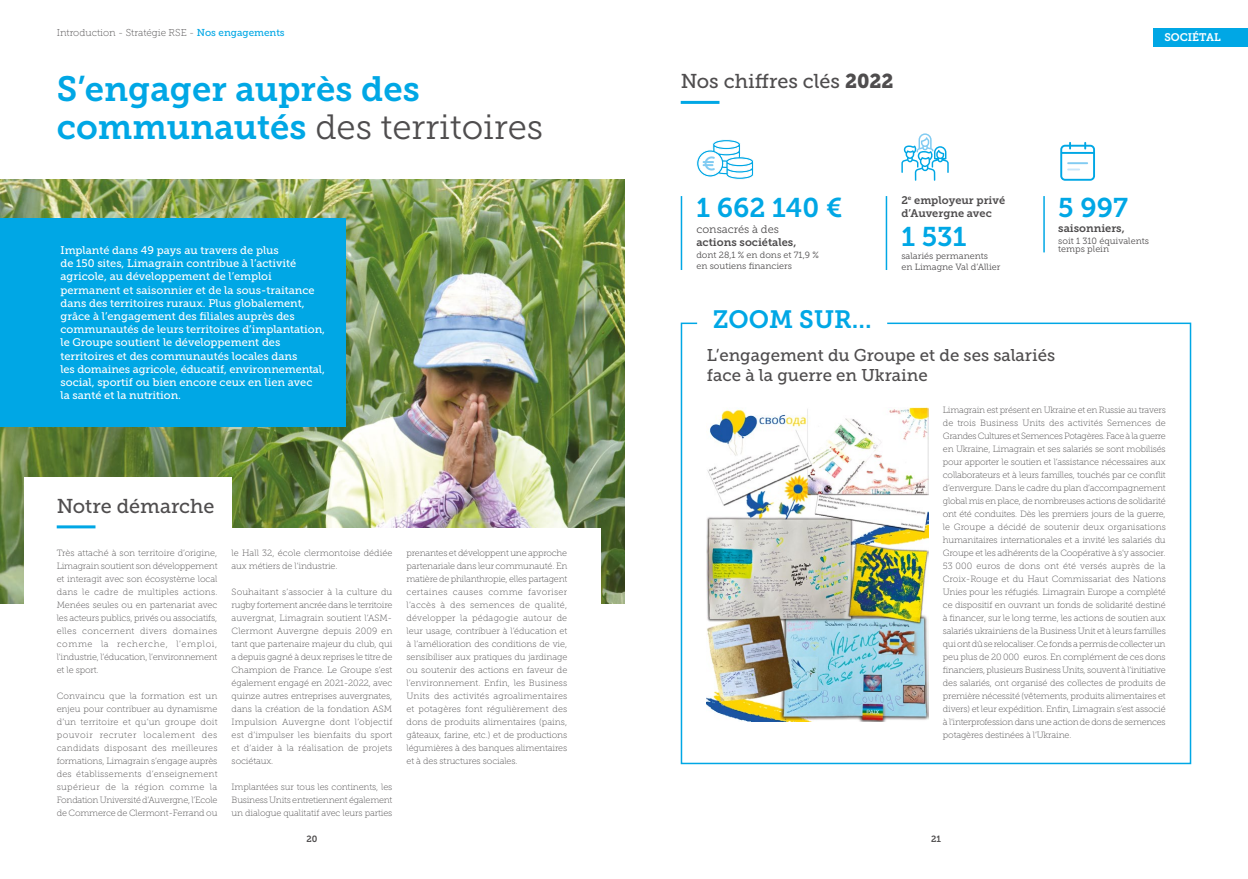
<style>
.page{position:relative;width:1248px;height:879px;background:#fff}
.page>*{position:absolute;margin:0;border:0;box-sizing:border-box;transform-origin:0 0}
.t1{font:35px "Museo Slab 300";color:#4f4d4e}
.t2{font:35px "Museo Slab 700";color:#00a7e5}
.t3{font:27px "Museo Slab 700";color:#00a7e5}
.t4{font:25px "Museo Slab 700";color:#00a7e5}
.t5{font:20px "Museo Slab 500";color:#4f4d4e}
.t6{font:17px/20px "Museo Slab 500";color:#4f4d4e}
.t7{font:11px/13.2px "Museo Slab 500";color:#fff}
.t8{font:11px/13.2px "Museo Slab 700";color:#4f4d4e}
.t9{font:11px "Museo Slab 300";color:#4f4d4e}
.t10{font:11px "Museo Slab 700";color:#fff}
.t11{font:10px "Museo Slab 100";color:#4f4d4e}
.t12{font:9px/13px "Museo Slab 100";letter-spacing:-.015em;color:#4f4d4e;text-align:justify}
.t13{font:9px/10.8px "Museo Slab 300";color:#4f4d4e}
.t14{font:9px "Museo Slab 700";color:#4f4d4e}
.s1{font-family:"Museo Slab 500";color:#00a7e5}
.s2{font-family:"Museo Slab 700";color:#00a7e5}
.s3{font-family:"Museo Slab 900"}
</style>
<div class="page">
<div style="left:1153px;top:28px;width:94px;height:18px;background:#00a7e5"></div>
<img style="left:0;top:179px;width:624px;height:424px">
<div style="left:24px;top:528px;width:576px;height:294px;background:#fff"></div>
<div style="left:24px;top:477px;width:207px;height:298px;background:#fff"></div>
<hr style="left:680px;top:101px;width:39px;height:3px;background:#00a7e5">
<div style="left:0;top:218px;width:345px;height:209px;background:#00a7e5"></div>
<hr style="left:57px;top:525px;width:38px;height:3px;background:#00a7e5">
<svg style="left:680px;top:322px;width:511px;height:443px"></svg>
<hr style="left:680px;top:196px;width:2px;height:74px;background:#00a7e5">
<hr style="left:1043px;top:196px;width:1px;height:56px;background:#00a7e5">
<hr style="left:885px;top:196px;width:2px;height:74px;background:#00a7e5">
<img style="left:706px;top:407px;width:222px;height:314px">
<svg style="left:696px;top:102px;width:58px;height:78px"></svg>
<svg style="left:1060px;top:142px;width:34px;height:39px"></svg>
<svg style="left:901px;top:133px;width:47px;height:48px"></svg>
<p class="t11" style="left:57px;top:27px;width:229px">Introduction - Stratégie RSE - <span class="s1">Nos engagements</span></p>
<p class="t10" style="left:1164px;top:31px;width:58px">SOCIÉTAL</p>
<h1 class="t2" style="left:57px;top:69px;width:364px">S’engager auprès des</h1>
<h1 class="t1" style="left:57px;top:108px;width:488px"><span class="s2">communautés</span> des territoires</h1>
<h3 class="t5" style="left:680px;top:70px;width:214px">Nos chiffres clés <span class="s3">2022</span></h3>
<p class="t7" style="left:60px;top:244px;width:266px">Implanté dans 49 pays au travers de plus<br>de 150 sites, Limagrain contribue à l’activité agricole, au développement de l’emploi permanent et saisonnier et de la sous-traitance dans des territoires ruraux. Plus globalement, grâce à l’engagement des filiales auprès des communautés de leurs territoires d’implantation, le Groupe soutient le développement des territoires et des communautés locales dans<br>les domaines agricole, éducatif, environnemental, social, sportif ou bien encore ceux en lien avec<br>la santé et la nutrition.</p>
<h3 class="t5" style="left:57px;top:495px;width:159px">Notre démarche</h3>
<p class="t12" style="left:57px;top:546px;width:162px">Très attaché à son territoire d’origine, Limagrain soutient son développement et interagit avec son écosystème local dans le cadre de multiples actions.<br>Menées seules ou en partenariat avec les acteurs publics, privés ou associatifs, elles concernent divers domaines comme la recherche, l’emploi, l’industrie, l’éducation, l’environnement et le sport.</p>
<p class="t12" style="left:57px;top:689px;width:162px">Convaincu que la formation est un enjeu pour contribuer au dynamisme d’un territoire et qu’un groupe doit pouvoir recruter localement des candidats disposant des meilleures formations, Limagrain s’engage auprès des établissements d’enseignement supérieur de la région comme la Fondation Université d’Auvergne, l’Ecole de Commerce de Clermont-Ferrand ou</p>
<p class="t12" style="left:231px;top:546px;width:162px">le Hall 32, école clermontoise dédiée aux métiers de l’industrie.</p>
<p class="t12" style="left:231px;top:585px;width:162px">Souhaitant s’associer à la culture du rugby fortement ancrée dans le territoire auvergnat, Limagrain soutient l’ASM-Clermont Auvergne depuis 2009 en tant que partenaire majeur du club, qui a depuis gagné à deux reprises le titre de Champion de France. Le Groupe s’est également engagé en 2021-2022, avec quinze autres entreprises auvergnates, dans la création de la fondation ASM Impulsion Auvergne dont l’objectif est d’impulser les bienfaits du sport et d’aider à la réalisation de projets sociétaux.</p>
<p class="t12" style="left:231px;top:780px;width:162px">Implantées sur tous les continents, les Business Units entretiennent également un dialogue qualitatif avec leurs parties</p>
<p class="t12" style="left:406px;top:546px;width:162px">prenantes et développent une approche partenariale dans leur communauté. En matière de philanthropie, elles partagent certaines causes comme favoriser l’accès à des semences de qualité, développer la pédagogie autour de leur usage, contribuer à l’éducation et à l’amélioration des conditions de vie, sensibiliser aux pratiques du jardinage ou soutenir des actions en faveur de l’environnement. Enfin, les Business Units des activités agroalimentaires et potagères font régulièrement des dons de produits alimentaires (pains, gâteaux, farine, etc.) et de productions légumières à des banques alimentaires et à des structures sociales.</p>
<h2 class="t3" style="left:696px;top:192px;width:147px">1 662 140 €</h2>
<p class="t9" style="left:696px;top:223px;width:84px">consacrés à des</p>
<p class="t8" style="left:696px;top:235px;width:101px">actions sociétales,</p>
<p class="t13" style="left:696px;top:250px;width:124px">dont 28,1 % en dons et 71,9 % en soutiens financiers</p>
<h3 class="t4" style="left:712px;top:305px;width:160px">ZOOM SUR...</h3>
<p class="t8" style="left:901px;top:193px;width:105px">2<sup>e</sup> employeur privé d’Auvergne avec</p>
<h2 class="t3" style="left:901px;top:221px;width:67px">1 531</h2>
<p class="t13" style="left:901px;top:251px;width:100px">salariés permanents en Limagne Val d’Allier</p>
<h2 class="t3" style="left:1058px;top:192px;width:71px">5 997</h2>
<p class="t8" style="left:1058px;top:222px;width:68px">saisonniers,</p>
<p class="t13" style="left:1058px;top:236px;width:92px;line-height:8.8px">soit 1 310 équivalents temps plein</p>
<h3 class="t6" style="left:706px;top:346px;width:350px">L’engagement du Groupe et de ses salariés face à la guerre en Ukraine</h3>
<p class="t12" style="left:942px;top:403px;width:224px">Limagrain est présent en Ukraine et en Russie au travers de trois Business Units des activités Semences de Grandes Cultures et Semences Potagères. Face à la guerre en Ukraine, Limagrain et ses salariés se sont mobilisés pour apporter le soutien et l’assistance nécessaires aux collaborateurs et à leurs familles, touchés par ce conflit d’envergure. Dans le cadre du plan d’accompagnement global mis en place, de nombreuses actions de solidarité ont été conduites. Dès les premiers jours de la guerre, le Groupe a décidé de soutenir deux organisations humanitaires internationales et a invité les salariés du Groupe et les adhérents de la Coopérative à s’y associer.<br>53 000 euros de dons ont été versés auprès de la Croix-Rouge et du Haut Commissariat des Nations Unies pour les réfugiés. Limagrain Europe a complété ce dispositif en ouvrant un fonds de solidarité destiné à financer, sur le long terme, les actions de soutien aux salariés ukrainiens de la Business Unit et à leurs familles qui ont dû se relocaliser. Ce fonds a permis de collecter un peu plus de 20 000 euros. En complément de ces dons financiers, plusieurs Business Units, souvent à l’initiative des salariés, ont organisé des collectes de produits de première nécessité (vêtements, produits alimentaires et divers) et leur expédition. Enfin, Limagrain s’est associé à l’interprofession dans une action de dons de semences potagères destinées à l’Ukraine.</p>
<p class="t14" style="left:306px;top:834px;width:12px">20</p>
<p class="t14" style="left:930px;top:834px;width:11px">21</p>
</div>
